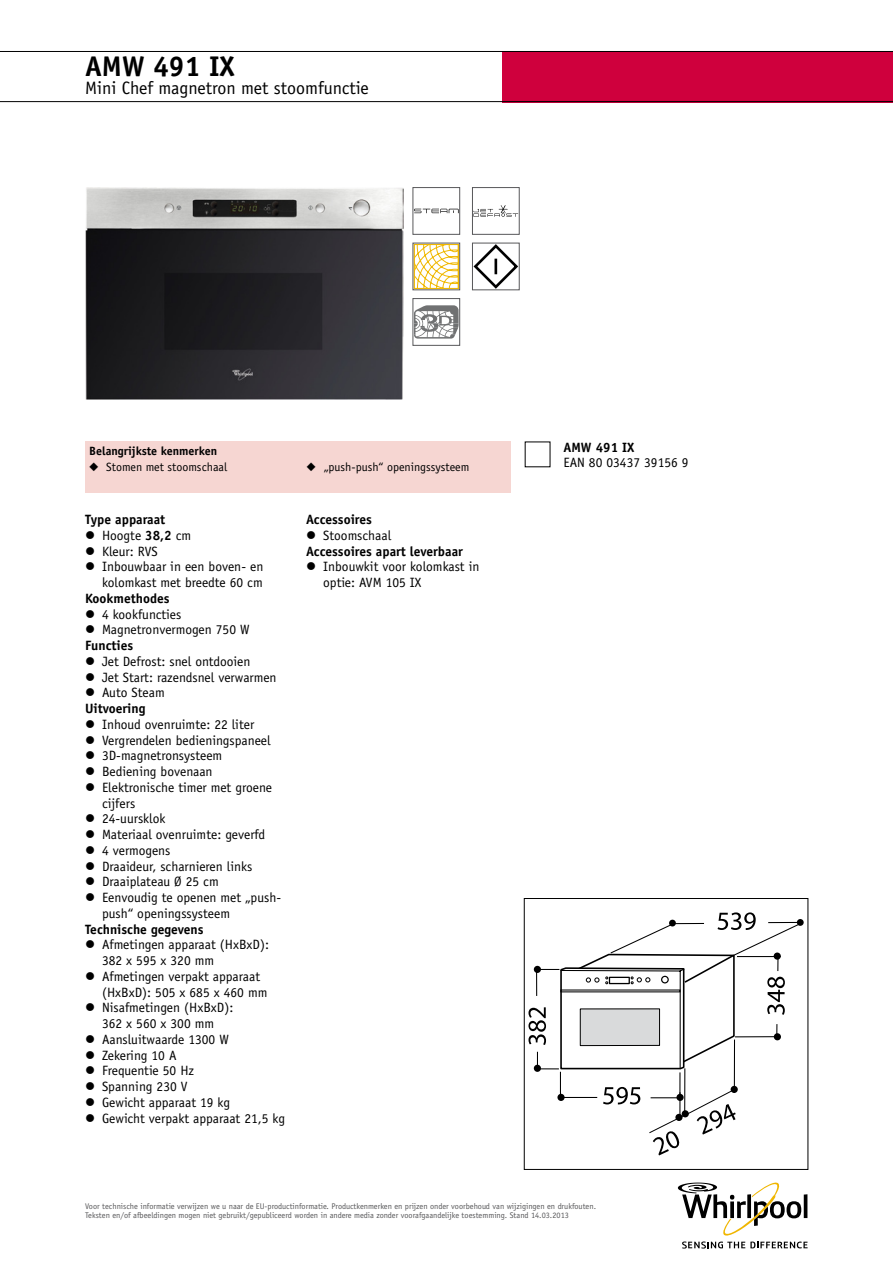
<style>
.page{position:relative;width:893px;height:1263px;background:#fff}
.page>*{position:absolute;margin:0;border:0;box-sizing:border-box;transform-origin:0 0}
.t1{font:700 28.5px "Officina Sans Std";color:#000}
.t2{font:18px "Officina Sans Std";color:#000}
.t3{font:13.5px/15.8px "Officina Sans Std";color:#000}
.t4{font:700 13.5px "Officina Sans Std";color:#000}
.t5{font:12px "Officina Sans Std";color:#000}
.t6{font:700 12px "Officina Sans Std";color:#000}
.t7{font:8.25px/9px "Officina Sans Std";color:#58585a}
.s1{font-weight:700}
</style>
<div class="page">
<svg style="left:0;top:51px;width:893px;height:51px"></svg>
<img style="left:85px;top:187px;width:319px;height:212px">
<svg style="left:414px;top:209px;width:44px;height:4px"></svg>
<div style="left:412px;top:187px;width:48px;height:48px;border:1px solid #58585a"></div>
<svg style="left:416px;top:246px;width:40px;height:41px"></svg>
<div style="left:414px;top:244px;width:44px;height:45px;border:1px solid #f0b800"></div>
<div style="left:414px;top:244px;width:45px;height:45px;border:1px solid #f0b800"></div>
<div style="left:412px;top:243px;width:48px;height:47px;border:1px solid #58585a"></div>
<svg style="left:414px;top:305px;width:44px;height:34px"></svg>
<div style="left:412px;top:298px;width:48px;height:48px;border:1px solid #58585a"></div>
<svg style="left:474px;top:205px;width:44px;height:12px"></svg>
<div style="left:472px;top:187px;width:48px;height:48px;border:1px solid #58585a"></div>
<svg style="left:474px;top:245px;width:44px;height:43px"></svg>
<div style="left:472px;top:243px;width:48px;height:47px;border:1px solid #58585a"></div>
<div style="left:85px;top:442px;width:425px;height:51px;background:#f6d6d2"></div>
<div style="left:524px;top:898px;width:284px;height:272px;border:1px solid #000"></div>
<svg style="left:528px;top:912px;width:276px;height:243px"></svg>
<svg style="left:678px;top:1182px;width:129px;height:66px"></svg>
<h1 class="t1" style="left:85px;top:48px;width:151px">AMW 491 IX</h1>
<h2 class="t2" style="left:85px;top:77px;width:285px">Mini Chef magnetron met stoomfunctie</h2>
<p class="t6" style="left:89px;top:443px;width:130px">Belangrijkste kenmerken</p>
<p class="t5" style="left:89px;top:459px;width:139px">◆ Stomen met stoomschaal</p>
<p class="t5" style="left:307px;top:459px;width:164px">◆ „push-push“ openingssysteem</p>
<p class="t3" style="left:102px;top:512px;width:163px;text-indent:-17px"><span class="s1">Type apparaat<br></span>Hoogte <span class="s1">38,2</span> cm<br>Kleur: RVS<br>Inbouwbaar in een boven- en kolomkast met breedte 60 cm</p>
<p class="t4" style="left:85px;top:590px;width:86px">Kookmethodes</p>
<p class="t3" style="left:102px;top:606px;width:149px">4 kookfuncties<br>Magnetronvermogen 750 W</p>
<p class="t4" style="left:85px;top:637px;width:50px">Functies</p>
<p class="t3" style="left:102px;top:653px;width:176px">Jet Defrost: snel ontdooien<br>Jet Start: razendsnel verwarmen<br>Auto Steam</p>
<p class="t4" style="left:85px;top:700px;width:62px">Uitvoering</p>
<p class="t3" style="left:102px;top:716px;width:181px">Inhoud ovenruimte: 22 liter<br>Vergrendelen bedieningspaneel<br>3D-magnetronsysteem<br>Bediening bovenaan<br>Elektronische timer met groene cijfers<br>24-uursklok<br>Materiaal ovenruimte: geverfd<br>4 vermogens<br>Draaideur, scharnieren links<br>Draaiplateau Ø 25 cm<br>Eenvoudig te openen met „push&shy;push“ openingssysteem</p>
<p class="t4" style="left:85px;top:921px;width:120px">Technische gegevens</p>
<p class="t3" style="left:102px;top:937px;width:185px">Afmetingen apparaat (HxBxD):<br>382 x 595 x 320 mm<br>Afmetingen verpakt apparaat (HxBxD): 505 x 685 x 460 mm<br>Nisafmetingen (HxBxD):<br>362 x 560 x 300 mm<br>Aansluitwaarde 1300 W<br>Zekering 10 A<br>Frequentie 50 Hz<br>Spanning 230 V<br>Gewicht apparaat 19 kg<br>Gewicht verpakt apparaat 21,5 kg</p>
<p class="t4" style="left:306px;top:511px;width:67px">Accessoires</p>
<p class="t3" style="left:323px;top:527px;width:70px">Stoomschaal</p>
<p class="t4" style="left:306px;top:543px;width:158px">Accessoires apart leverbaar</p>
<p class="t3" style="left:323px;top:559px;width:158px">Inbouwkit voor kolomkast in optie: AVM 105 IX</p>
<p class="t4" style="left:563px;top:439px;width:72px">AMW 491 IX</p>
<p class="t3" style="left:563px;top:455px;width:127px">EAN 80 03437 39156 9</p>
<p class="t7" style="left:85px;top:1202px;width:513px">Voor technische informatie verwijzen we u naar de EU-productinformatie. Productkenmerken en prijzen onder voorbehoud van wijzigingen en drukfouten.<br>Teksten en/of afbeeldingen mogen niet gebruikt/gepubliceerd worden in andere media zonder voorafgaandelijke toestemming. Stand 14.03.2013</p>
</div>
